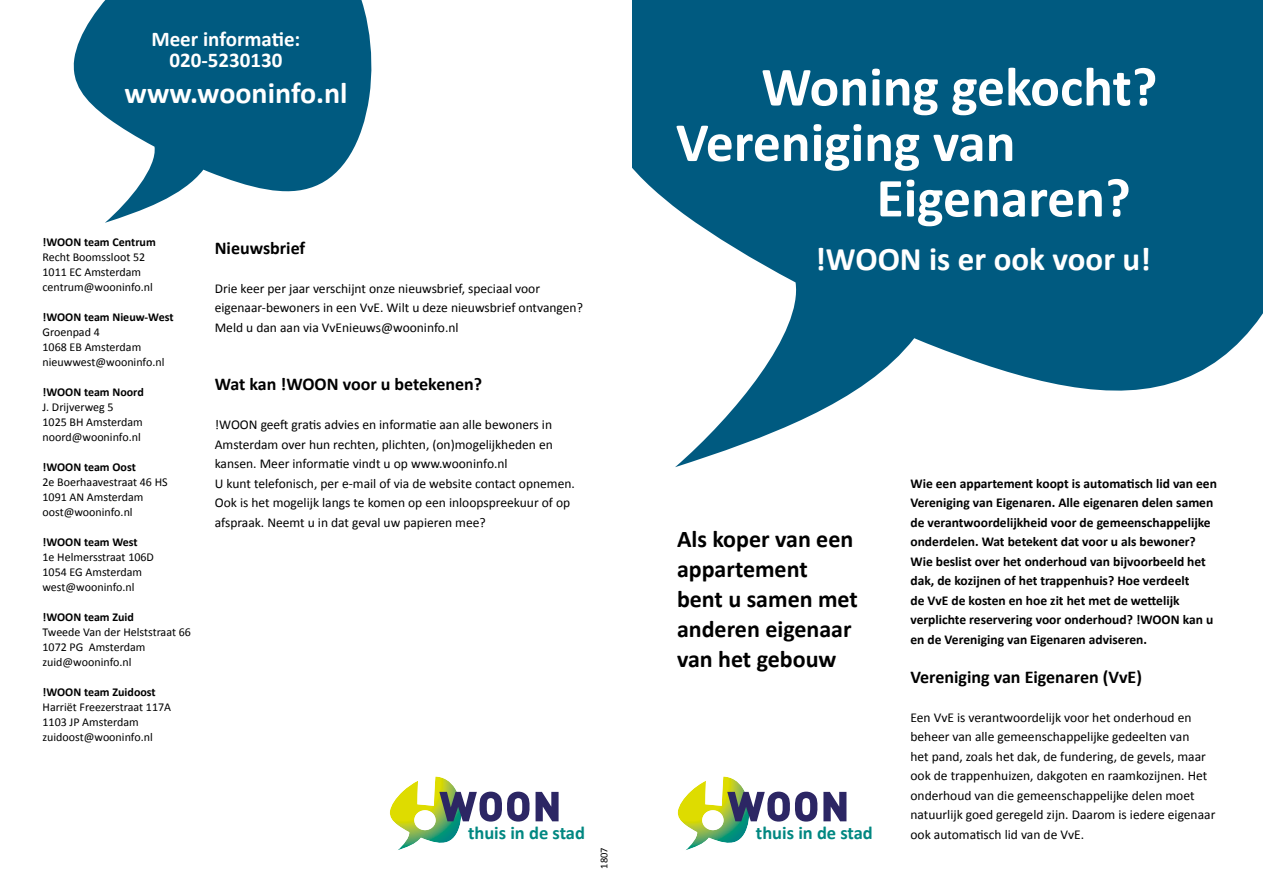
<style>
.page{position:relative;width:1263px;height:893px;background:#fff}
.page>*{position:absolute;margin:0;border:0;box-sizing:border-box;transform-origin:0 0}
.t1{font:700 55.5px/55.5px "Calibri";color:#fff}
.t2{font:700 33px "Calibri";color:#fff}
.t3{font:700 30px "Calibri";color:#fff}
.t4{font:700 24px/30px "Calibri";color:#000}
.t5{font:700 21px/21px "Calibri";color:#fff;text-align:center}
.t6{font:700 18.45px "Calibri";color:#008781}
.t7{font:700 18px "Calibri";color:#000}
.t8{font:13.5px/19.5px "Calibri";color:#000}
.t9{font:700 13.5px/19.5px "Calibri";color:#000}
.t10{font:12px/15px "Calibri";color:#000}
.t11{font:700 12px "Calibri";color:#000}
.t12{font:10.5px "Calibri";color:#000}
</style>
<div class="page">
<svg style="left:632px;top:0;width:631px;height:467px;fill:#005a80"></svg>
<svg style="left:677px;top:776px;width:140px;height:74px"></svg>
<svg style="left:823px;top:792px;width:23px;height:29px"></svg>
<svg style="left:390px;top:776px;width:169px;height:74px"></svg>
<svg style="left:73px;top:0;width:299px;height:223px;fill:#005a80"></svg>
<h3 class="t5" style="left:151px;top:27px;width:151px">Meer informatie:<br>020-5230130</h3>
<h3 class="t3" style="left:124px;top:74px;width:225px">www.wooninfo.nl</h3>
<h1 class="t1" style="left:676px;top:63px;width:483px;text-indent:85px">Woning gekocht?<br>Vereniging van</h1>
<h1 class="t1" style="left:876px;top:174px;width:256px">Eigenaren?</h1>
<h2 class="t2" style="left:815px;top:247px;width:337px">!WOON is er ook voor u!</h2>
<p class="t11" style="left:43px;top:238px;width:115px">!WOON team Centrum</p>
<p class="t10" style="left:43px;top:250px;width:112px">Recht Boomssloot 52<br>1011 EC Amsterdam centrum@wooninfo.nl</p>
<p class="t11" style="left:43px;top:310px;width:133px">!WOON team Nieuw-West</p>
<p class="t10" style="left:43px;top:325px;width:123px">Groenpad 4<br>1068 EB Amsterdam nieuwwest@wooninfo.nl</p>
<p class="t11" style="left:43px;top:385px;width:103px">!WOON team Noord</p>
<p class="t10" style="left:43px;top:400px;width:102px">J. Drijverweg 5<br>1025 BH Amsterdam noord@wooninfo.nl</p>
<p class="t11" style="left:43px;top:463px;width:95px">!WOON team Oost</p>
<p class="t10" style="left:43px;top:475px;width:127px">2e Boerhaavestraat 46 HS<br>1091 AN Amsterdam oost@wooninfo.nl</p>
<p class="t11" style="left:43px;top:538px;width:97px">!WOON team West</p>
<p class="t10" style="left:43px;top:550px;width:113px">1e Helmersstraat 106D<br>1054 EG Amsterdam west@wooninfo.nl</p>
<p class="t11" style="left:43px;top:610px;width:93px">!WOON team Zuid</p>
<p class="t10" style="left:43px;top:625px;width:150px">Tweede Van der Helststraat 66<br>1072 PG Amsterdam zuid@wooninfo.nl</p>
<p class="t11" style="left:43px;top:685px;width:115px">!WOON team Zuidoost</p>
<p class="t10" style="left:43px;top:700px;width:130px">Harriët Freezerstraat 117A<br>1103 JP Amsterdam zuidoost@wooninfo.nl</p>
<h3 class="t7" style="left:215px;top:236px;width:92px">Nieuwsbrief</h3>
<p class="t8" style="left:215px;top:279px;width:370px">Drie keer per jaar verschijnt onze nieuwsbrief, speciaal voor eigenaar-bewoners in een VvE. Wilt u deze nieuwsbrief ontvangen?<br>Meld u dan aan via VvEnieuws@wooninfo.nl</p>
<h3 class="t7" style="left:215px;top:373px;width:269px">Wat kan !WOON voor u betekenen?</h3>
<p class="t8" style="left:215px;top:414px;width:362px">!WOON geeft gratis advies en informatie aan alle bewoners in Amsterdam over hun rechten, plichten, (on)mogelijkheden en kansen. Meer informatie vindt u op www.wooninfo.nl<br>U kunt telefonisch, per e-mail of via de website contact opnemen.<br>Ook is het mogelijk langs te komen op een inloopspreekuur of op afspraak. Neemt u in dat geval uw papieren mee?</p>
<p class="t9" style="left:910px;top:473px;width:308px">Wie een appartement koopt is automatisch lid van een Vereniging van Eigenaren. Alle eigenaren delen samen de verantwoordelijkheid voor de gemeenschappelijke onderdelen. Wat betekent dat voor u als bewoner?<br>Wie beslist over het onderhoud van bijvoorbeeld het dak, de kozijnen of het trappenhuis? Hoe verdeelt<br>de VvE de kosten en hoe zit het met de wettelijk verplichte reservering voor onderhoud? !WOON kan u en de Vereniging van Eigenaren adviseren.</p>
<h3 class="t7" style="left:910px;top:670px;width:233px">Vereniging van Eigenaren (VvE)</h3>
<p class="t8" style="left:910px;top:708px;width:306px">Een VvE is verantwoordelijk voor het onderhoud en beheer van alle gemeenschappelijke gedeelten van<br>het pand, zoals het dak, de fundering, de gevels, maar ook de trappenhuizen, dakgoten en raamkozijnen. Het onderhoud van die gemeenschappelijke delen moet natuurlijk goed geregeld zijn. Daarom is iedere eigenaar ook automatisch lid van de VvE.</p>
<h3 class="t4" style="left:677px;top:523px;width:182px">Als koper van een appartement bent u samen met anderen eigenaar van het gebouw</h3>
<h3 class="t6" style="left:468px;top:826px;width:118px">thuis in de stad</h3>
<h3 class="t6" style="left:756px;top:826px;width:118px">thuis in de stad</h3>
<p class="t12" style="left:600px;top:869px;width:23px;rotate:-90deg">1807</p>
</div>
